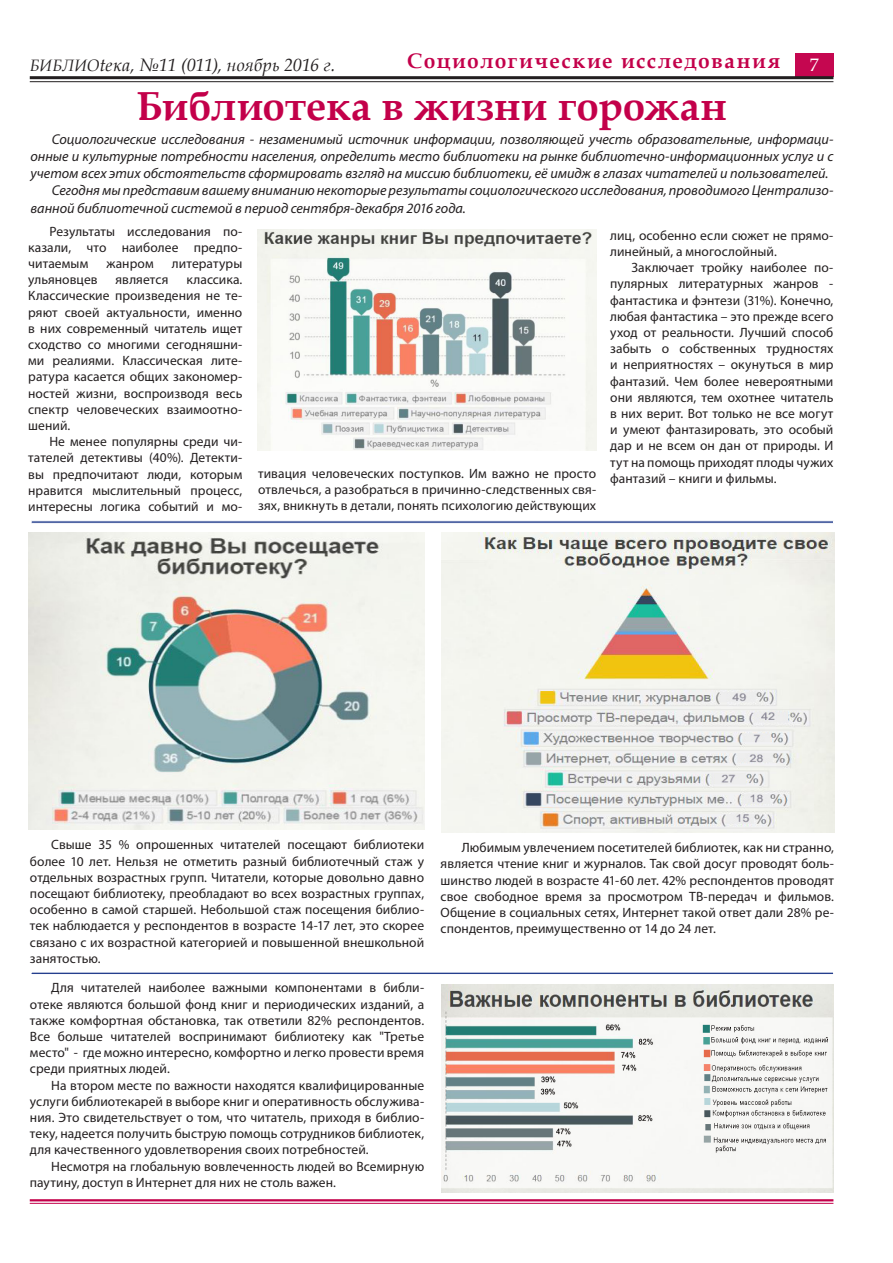
<style>
.page{position:relative;width:893px;height:1263px;background:#fff}
.page>*{position:absolute;margin:0;border:0;box-sizing:border-box;transform-origin:0 0}
.Заголовок{font:700 40.5px "Book Antiqua";color:#c3004a}
.Заголовок-2{font:700 21px "Book Antiqua";letter-spacing:.075em;color:#c3004a}
.t1{font:italic 18px "Book Antiqua";letter-spacing:.005em;color:#231f20}
.t2{font:18px "Book Antiqua";color:#fff}
.Заголовок-3{font:italic 14.25px/17.1px "Myriad Pro";letter-spacing:-.005em;color:#231f20;text-align:justify}
.Заголовок-4{font:13.5px/16.2px "Myriad Pro";letter-spacing:.005em;color:#231f20;text-align:justify}
.s1{font-size:16.5px}
</style>
<div class="page">
<div style="left:795px;top:53px;width:38px;height:23px;background:#c50750"></div>
<hr style="left:30px;top:76px;width:803px;height:3px;background:#231f20">
<hr style="left:30px;top:81px;width:803px;height:1px;background:#231f20">
<hr style="left:30px;top:1199px;width:803px;height:2px;background:#c3004a">
<hr style="left:30px;top:1203px;width:803px;height:1px;background:#c3004a">
<img style="left:257px;top:230px;width:339px;height:221px">
<img style="left:28px;top:533px;width:396px;height:297px">
<img style="left:441px;top:533px;width:394px;height:299px">
<img style="left:441px;top:984px;width:392px;height:208px">
<svg style="left:31px;top:520px;width:802px;height:4px"></svg>
<div style="left:31px;top:972px;width:803px;height:3px;background:#253f8e;border:1px solid #fff"></div>
<p class="Заголовок-2" style="left:407px;top:47px;width:375px">Социологические исследования</p>
<h3 class="t1" style="left:30px;top:52px;width:307px"><span class="s1">БИБЛИО</span>tека, №11 (011), ноябрь 2016 г.</h3>
<h3 class="t2" style="left:810px;top:52px;width:10px">7</h3>
<p class="Заголовок" style="left:137px;top:79px;width:592px">Библиотека в жизни горожан</p>
<p class="Заголовок-3" style="left:31px;top:131px;width:804px;text-indent:21px">Социологические исследования - незаменимый источник информации, позволяющей учесть образовательные, информаци&shy;онные и культурные потребности населения, определить место библиотеки на рынке библиотечно-информационных услуг и с учетом всех этих обстоятельств сформировать взгляд на миссию библиотеки, её имидж в глазах читателей и пользователей.</p>
<p class="Заголовок-3" style="left:31px;top:182px;width:804px;text-indent:21px">Сегодня мы представим вашему вниманию некоторые результаты социологического исследования, проводимого Централизо&shy;ванной библиотечной системой в период сентября-декабря 2016 года.</p>
<p class="Заголовок-4" style="left:28px;top:223px;width:216px;text-indent:21px">Результаты исследования по&shy;казали, что наиболее предпо&shy;читаемым</p>
<p class="Заголовок-4" style="left:610px;top:227px;width:225px">лиц, особенно если сюжет не прямо&shy;линейный, а многослойный.</p>
<p class="Заголовок-4" style="left:610px;top:259px;width:225px;text-indent:21px">Заключает тройку наиболее по&shy;пулярных литературных жанров - фантастика и фэнтези (31%). Конечно, любая фантастика – это прежде всего уход от реальности. Лучший способ забыть о собственных трудностях и неприятностях – окунуться в мир фантазий. Чем более невероятными они являются, тем охотнее читатель в них верит. Вот только не все могут и умеют фантазировать, это особый дар и не всем он дан от природы. И тут на помощь приходят плоды чужих фантазий – книги и фильмы.</p>
<p class="Заголовок-4" style="left:107px;top:255px;width:49px">жанром</p>
<p class="Заголовок-4" style="left:172px;top:255px;width:72px">литературы</p>
<p class="Заголовок-4" style="left:28px;top:271px;width:71px">ульяновцев</p>
<p class="Заголовок-4" style="left:116px;top:271px;width:55px">является</p>
<p class="Заголовок-4" style="left:28px;top:271px;width:216px;text-indent:158px">классика.<br>Классические произведения не те&shy;ряют своей актуальности, именно в них современный читатель ищет сходство со многими сегодняшни&shy;ми реалиями. Классическая лите&shy;ратура касается общих закономер&shy;ностей жизни, воспроизводя весь спектр человеческих взаимоотно&shy;шений.</p>
<p class="Заголовок-4" style="left:28px;top:433px;width:216px;text-indent:21px">Не менее популярны среди чи&shy;тателей детективы (40%). Детекти&shy;вы предпочитают люди, которым нравится мыслительный процесс, интересны логика событий и мо-</p>
<p class="Заголовок-4" style="left:258px;top:465px;width:340px">тивация человеческих поступков. Им важно не просто отвлечься, а разобраться в причинно-следственных свя&shy;зях, вникнуть в детали, понять психологию действующих</p>
<p class="Заголовок-4" style="left:30px;top:836px;width:396px;text-indent:21px">Свыше 35 % опрошенных читателей посещают библиотеки более 10 лет. Нельзя не отметить разный библиотечный стаж у отдельных возрастных групп. Читатели, которые довольно давно посещают библиотеку, преобладают во всех возрастных группах, особенно в самой старшей. Небольшой стаж посещения библио&shy;тек наблюдается у респондентов в возрасте 14-17 лет, это скорее связано с их возрастной категорией и повышенной внешкольной занятостью.</p>
<p class="Заголовок-4" style="left:441px;top:839px;width:395px;text-indent:21px">Любимым увлечением посетителей библиотек, как ни странно, является чтение книг и журналов. Так свой досуг проводят боль&shy;шинство людей в возрасте 41-60 лет. 42% респондентов проводят свое свободное время за просмотром ТВ-передач и фильмов.<br>Общение в социальных сетях, Интернет такой ответ дали 28% ре&shy;спондентов, преимущественно от 14 до 24 лет.</p>
<p class="Заголовок-4" style="left:30px;top:979px;width:396px;text-indent:21px">Для читателей наиболее важными компонентами в библи&shy;отеке являются большой фонд книг и периодических изданий, а также комфортная обстановка, так ответили 82% респондентов.<br>Все больше читателей воспринимают библиотеку как "Третье место" - где можно интересно, комфортно и легко провести время среди приятных людей.</p>
<p class="Заголовок-4" style="left:30px;top:1077px;width:396px;text-indent:21px">На втором месте по важности находятся квалифицированные услуги библиотекарей в выборе книг и оперативность обслужива&shy;ния. Это свидетельствует о том, что читатель, приходя в библио&shy;теку, надеется получить быструю помощь сотрудников библиотек, для качественного удовлетворения своих потребностей.</p>
<p class="Заголовок-4" style="left:30px;top:1158px;width:396px;text-indent:21px">Несмотря на глобальную вовлеченность людей во Всемирную паутину, доступ в Интернет для них не столь важен.</p>
</div>
